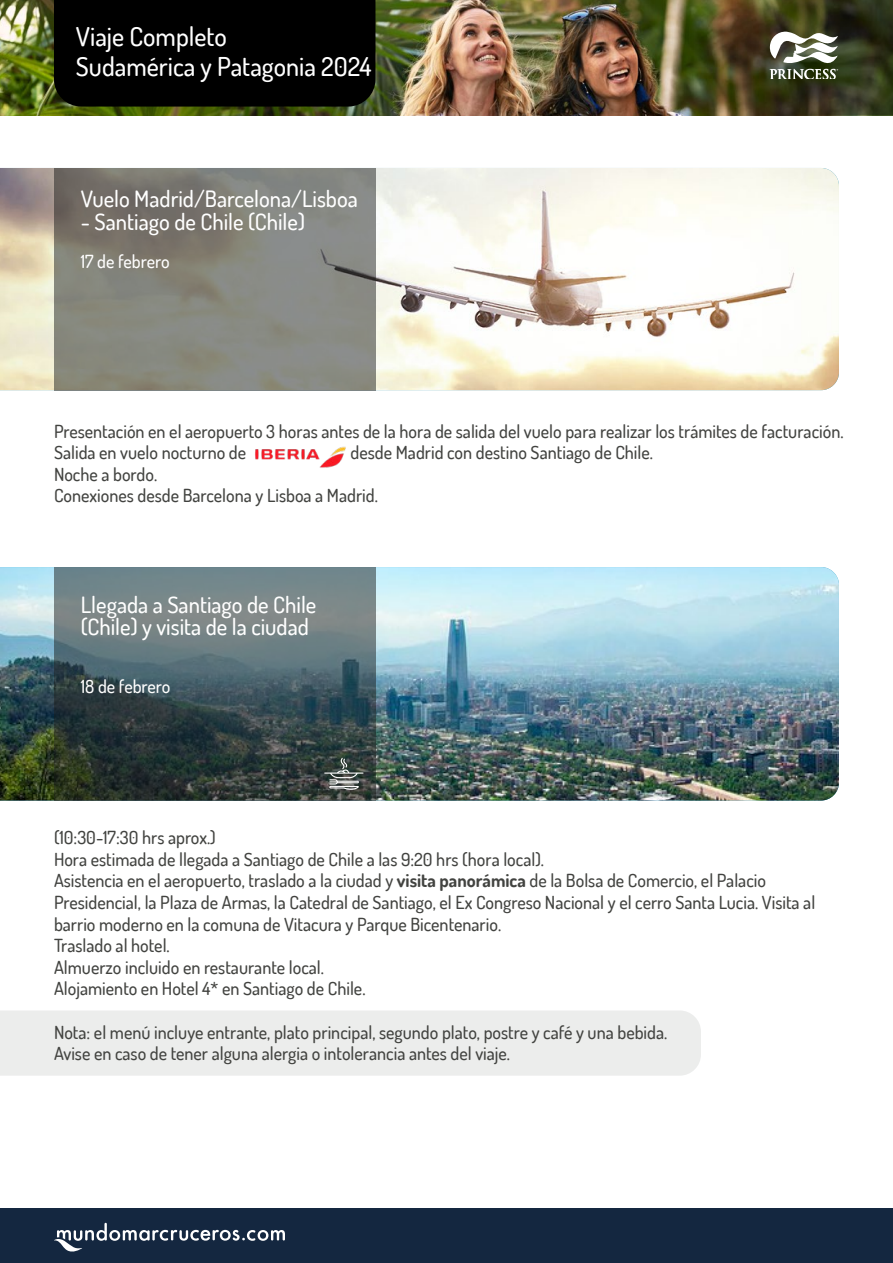
<style>
.page{position:relative;width:893px;height:1263px;background:#fff}
.page>*{position:absolute;margin:0;border:0;box-sizing:border-box;transform-origin:0 0}
.t1{font:500 25.95px/30px "Dosis";color:#fff}
.t2{font:500 22.5px/22.5px "Dosis";color:#fff}
.t3{font:500 18px/21.6px "Dosis";color:#424340}
.t4{font:500 18px "Dosis";color:#fff}
.s1{font-weight:700}
</style>
<div class="page">
<img style="left:0;top:0;width:706px;height:115px">
<svg style="left:706px;top:0;width:187px;height:115px;background:#3e3a1c"></svg>
<div style="left:0;top:1011px;width:701px;height:65px;background:#ecedec"></div>
<img style="left:0;top:168px;width:839px;height:222px">
<div style="left:0;top:1209px;width:893px;height:54px;background:#142740"></div>
<svg style="left:54px;top:168px;width:321px;height:222px;background:#83837b"></svg>
<img style="left:0;top:567px;width:839px;height:233px">
<svg style="left:54px;top:567px;width:321px;height:233px;background:#4d5e60"></svg>
<div style="left:54px;top:0;width:321px;height:107px;background:#000"></div>
<svg style="left:770px;top:30px;width:68px;height:48px"></svg>
<img style="left:255px;top:446px;width:91px;height:22px">
<svg style="left:324px;top:758px;width:39px;height:32px"></svg>
<svg style="left:54px;top:1223px;width:231px;height:29px"></svg>
<h1 class="t1" style="left:76px;top:20px;width:297px">Viaje Completo<br>Sudamérica y Patagonia 2024</h1>
<p class="t2" style="left:81px;top:187px;width:278px">Vuelo Madrid/Barcelona/Lisboa</p>
<p class="t2" style="left:81px;top:210px;width:226px">- Santiago de Chile (Chile)</p>
<p class="t4" style="left:81px;top:250px;width:90px">17 de febrero</p>
<p class="t3" style="left:54px;top:420px;width:791px">Presentación en el aeropuerto 3 horas antes de la hora de salida del vuelo para realizar los trámites de facturación.<br>Salida en vuelo nocturno de</p>
<p class="t3" style="left:351px;top:441px;width:304px">desde Madrid con destino Santiago de Chile.</p>
<p class="t3" style="left:54px;top:463px;width:325px">Noche a bordo.<br>Conexiones desde Barcelona y Lisboa a Madrid.</p>
<p class="t2" style="left:81px;top:593px;width:237px">Llegada a Santiago de Chile (Chile) y visita de la ciudad</p>
<p class="t4" style="left:81px;top:674px;width:91px">18 de febrero</p>
<p class="t3" style="left:54px;top:826px;width:763px">(10:30-17:30 hrs aprox.)<br>Hora estimada de llegada a Santiago de Chile a las 9:20 hrs (hora local).<br>Asistencia en el aeropuerto, traslado a la ciudad y <span class="s1">visita panorámica</span> de la Bolsa de Comercio, el Palacio Presidencial, la Plaza de Armas, la Catedral de Santiago, el Ex Congreso Nacional y el cerro Santa Lucia. Visita al barrio moderno en la comuna de Vitacura y Parque Bicentenario.<br>Traslado al hotel.<br>Almuerzo incluido en restaurante local.<br>Alojamiento en Hotel 4* en Santiago de Chile.</p>
<p class="t3" style="left:54px;top:1021px;width:615px">Nota: el menú incluye entrante, plato principal, segundo plato, postre y café y una bebida.<br>Avise en caso de tener alguna alergia o intolerancia antes del viaje.</p>
</div>
